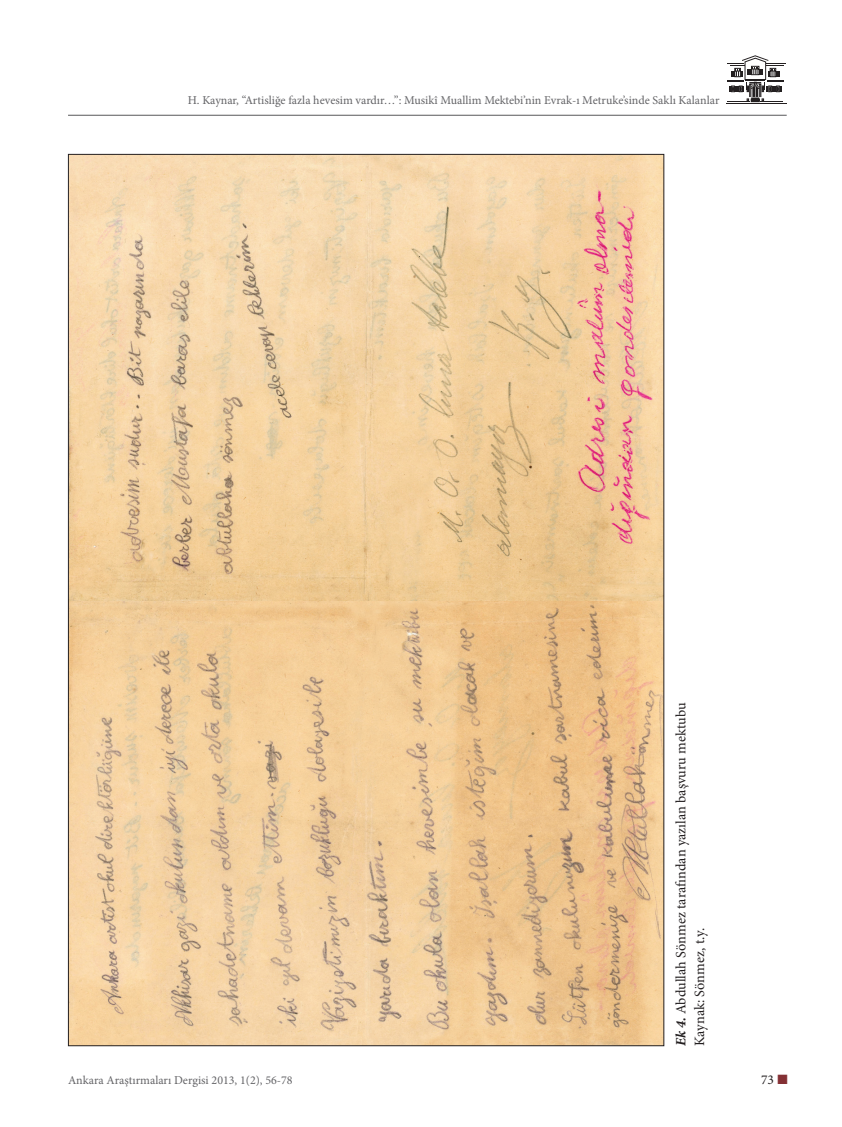
<style>
.page{position:relative;width:842px;height:1127px;background:#fff}
.page>*{position:absolute;margin:0;border:0;box-sizing:border-box;transform-origin:0 0}
.t1{font:14.25px/18.6px "Minion Pro";color:#231f20}
.t2{font:13.5px "Minion Pro";color:#231f20}
.t3{font:12px "Minion Pro";color:#636366}
.s1{font-weight:700;font-style:italic}
.s2{color:#843034}
</style>
<div class="page">
<hr style="left:68px;top:115px;width:719px;height:1px;background:#57585a">
<hr style="left:726px;top:103px;width:60px;height:1px;background:#231f20">
<svg style="left:727px;top:55px;width:59px;height:48px"></svg>
<img style="left:70px;top:156px;width:592px;height:888px">
<p class="t3" style="left:188px;top:92px;width:533px">H. Kaynar, “Artisliğe fazla hevesim vardır…”: Musikî Muallim Mektebi’nin Evrak-ı Metruke’sinde Saklı Kalanlar</p>
<p class="t1" style="left:672px;top:1046px;width:345px;rotate:-90deg"><span class="s1">Ek 4.</span> Abdullah Sönmez tarafından yazılan başvuru mektubu<br>Kaynak: Sönmez, t.y.</p>
<p class="t3" style="left:68px;top:1072px;width:226px">Ankara Araştırmaları Dergisi 2013, 1(2), 56-78</p>
<p class="t2" style="left:761px;top:1071px;width:28px">73 <span class="s2">■</span></p>
</div>
